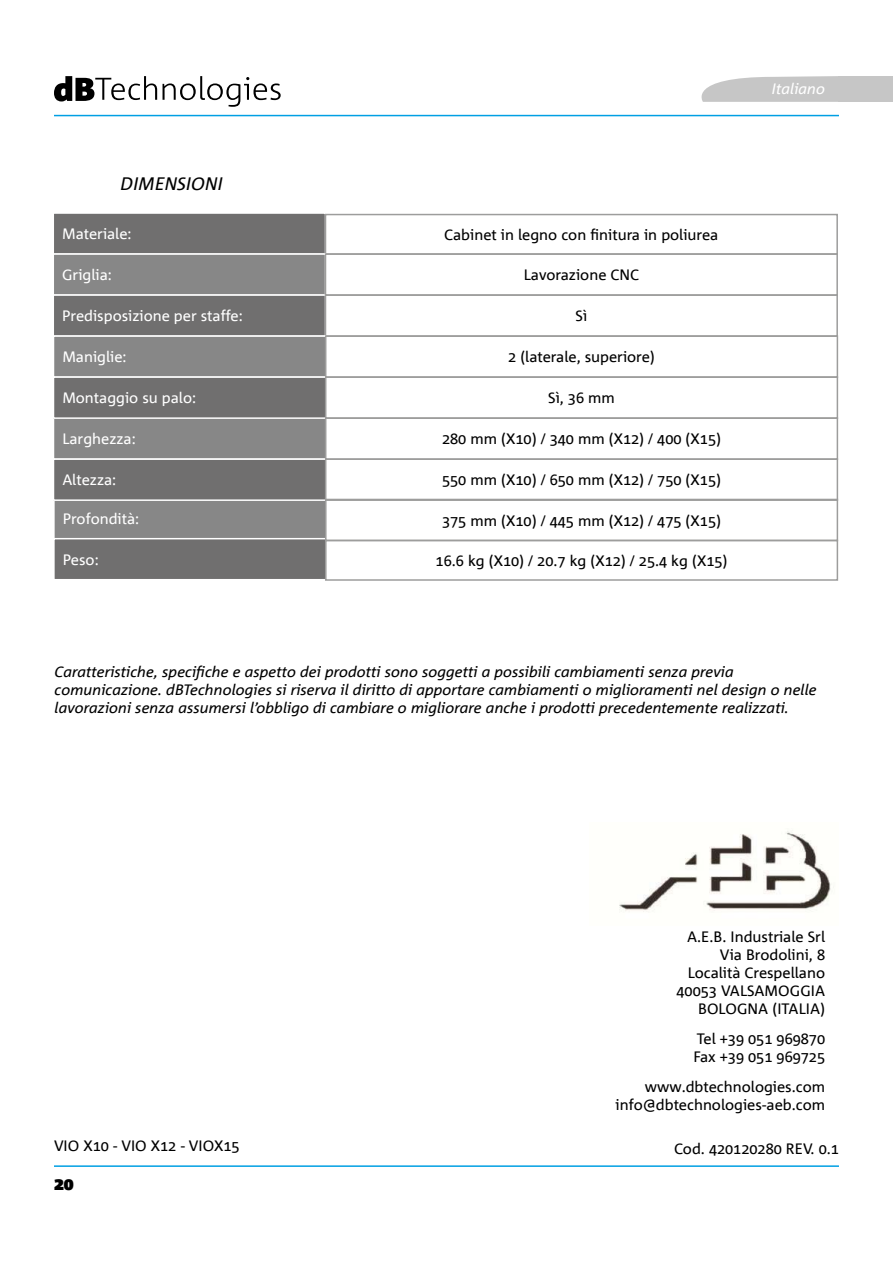
<style>
.page{position:relative;width:893px;height:1263px;background:#fff}
.page>*{position:absolute;margin:0;border:0;box-sizing:border-box;transform-origin:0 0}
.t1{font:italic 18px "Corpid Office";color:#000}
.t2{font:900 18px "Corpid";color:#000}
.t3{font:15px/18px "Corpid Office";color:#000;text-align:right}
.t4{font:italic 15px/18px "Corpid Office";color:#000}
.t5{font:15px "Corpid Office";color:#fff}
.t6{font:italic 15px "Corpid Office";color:#fff}
</style>
<div class="page">
<hr style="left:54px;top:1165px;width:785px;height:2px;background:#009fe3">
<hr style="left:54px;top:115px;width:785px;height:1px;background:#009fe3">
<svg style="left:701px;top:76px;width:138px;height:26px;background:#ccc"></svg>
<div style="left:839px;top:76px;width:54px;height:26px;background:#c6c6c6"></div>
<svg style="left:54px;top:76px;width:103px;height:25px"></svg>
<svg style="left:163px;top:76px;width:118px;height:31px"></svg>
<div style="left:53px;top:213px;width:272px;height:41px;background:#706f6f"></div>
<div style="left:53px;top:212px;width:273px;height:43px;border:2px solid #fff"></div>
<div style="left:325px;top:214px;width:513px;height:41px;border:2px solid #9d9d9c"></div>
<div style="left:53px;top:254px;width:272px;height:41px;background:#878787"></div>
<div style="left:53px;top:253px;width:273px;height:43px;border:2px solid #fff"></div>
<div style="left:53px;top:295px;width:272px;height:41px;background:#706f6f"></div>
<div style="left:53px;top:294px;width:273px;height:43px;border:2px solid #fff"></div>
<div style="left:325px;top:253px;width:513px;height:43px;border:2px solid #9d9d9c"></div>
<div style="left:325px;top:294px;width:513px;height:43px;border:2px solid #9d9d9c"></div>
<div style="left:53px;top:418px;width:273px;height:41px;background:#878787"></div>
<div style="left:53px;top:336px;width:273px;height:41px;background:#878787"></div>
<div style="left:53px;top:335px;width:273px;height:43px;border:2px solid #fff"></div>
<div style="left:54px;top:498px;width:272px;height:41px;background:#878787"></div>
<div style="left:53px;top:459px;width:273px;height:41px;background:#706f6f"></div>
<div style="left:53px;top:458px;width:273px;height:43px;border:2px solid #fff"></div>
<div style="left:53px;top:377px;width:273px;height:41px;background:#706f6f"></div>
<div style="left:53px;top:376px;width:273px;height:43px;border:2px solid #fff"></div>
<div style="left:54px;top:539px;width:272px;height:41px;background:#706f6f"></div>
<div style="left:53px;top:538px;width:274px;height:42px;border:2px solid #fff"></div>
<div style="left:325px;top:335px;width:513px;height:43px;border:2px solid #9d9d9c"></div>
<div style="left:325px;top:499px;width:513px;height:42px;border:2px solid #9d9d9c"></div>
<div style="left:325px;top:458px;width:513px;height:43px;border:2px solid #9d9d9c"></div>
<div style="left:325px;top:376px;width:513px;height:43px;border:2px solid #9d9d9c"></div>
<div style="left:325px;top:540px;width:513px;height:41px;border:2px solid #9d9d9c"></div>
<img style="left:619px;top:830px;width:215px;height:82px">
<p class="t1" style="left:121px;top:173px;width:104px">DIMENSIONI</p>
<p class="t5" style="left:62px;top:226px;width:71px">Materiale:</p>
<p class="t3" style="left:444px;top:226px;width:276px">Cabinet in legno con finitura in poliurea</p>
<p class="t5" style="left:62px;top:267px;width:51px">Griglia:</p>
<p class="t5" style="left:62px;top:308px;width:182px">Predisposizione per staffe:</p>
<p class="t3" style="left:524px;top:266px;width:117px">Lavorazione CNC</p>
<p class="t3" style="left:575px;top:307px;width:13px">Sì</p>
<p class="t5" style="left:62px;top:349px;width:66px">Maniglie:</p>
<p class="t3" style="left:508px;top:348px;width:148px">2 (laterale, superiore)</p>
<p class="t5" style="left:62px;top:390px;width:135px">Montaggio su palo:</p>
<p class="t3" style="left:548px;top:389px;width:68px">Sì, 36 mm</p>
<p class="t5" style="left:62px;top:431px;width:75px">Larghezza:</p>
<p class="t3" style="left:442px;top:430px;width:281px">280 mm (X10) / 340 mm (X12) / 400 (X15)</p>
<p class="t5" style="left:62px;top:472px;width:55px">Altezza:</p>
<p class="t3" style="left:442px;top:471px;width:281px">550 mm (X10) / 650 mm (X12) / 750 (X15)</p>
<p class="t5" style="left:63px;top:511px;width:78px">Profondità:</p>
<p class="t3" style="left:442px;top:512px;width:281px">375 mm (X10) / 445 mm (X12) / 475 (X15)</p>
<p class="t5" style="left:63px;top:551px;width:37px">Peso:</p>
<p class="t3" style="left:436px;top:552px;width:293px">16.6 kg (X10) / 20.7 kg (X12) / 25.4 kg (X15)</p>
<p class="t6" style="left:772px;top:80px;width:55px">Italiano</p>
<p class="t4" style="left:55px;top:663px;width:764px">Caratteristiche, specifiche e aspetto dei prodotti sono soggetti a possibili cambiamenti senza previa comunicazione. dBTechnologies si riserva il diritto di apportare cambiamenti o miglioramenti nel design o nelle lavorazioni senza assumersi l’obbligo di cambiare o migliorare anche i prodotti precedentemente realizzati.</p>
<p class="t3" style="left:676px;top:928px;width:150px">A.E.B. Industriale Srl<br>Via Brodolini, 8<br>Località Crespellano<br>40053 VALSAMOGGIA<br>BOLOGNA (ITALIA)</p>
<p class="t3" style="left:693px;top:1030px;width:133px;text-align:left">Tel +39 051 969870<br>Fax +39 051 969725</p>
<p class="t3" style="left:616px;top:1078px;width:211px">www.dbtechnologies.com info@dbtechnologies-aeb.com</p>
<p class="t3" style="left:54px;top:1137px;width:187px">VIO X10 - VIO X12 - VIOX15</p>
<p class="t3" style="left:674px;top:1140px;width:166px">Cod. 420120280 REV. 0.1</p>
<p class="t2" style="left:54px;top:1173px;width:21px">20</p>
</div>
